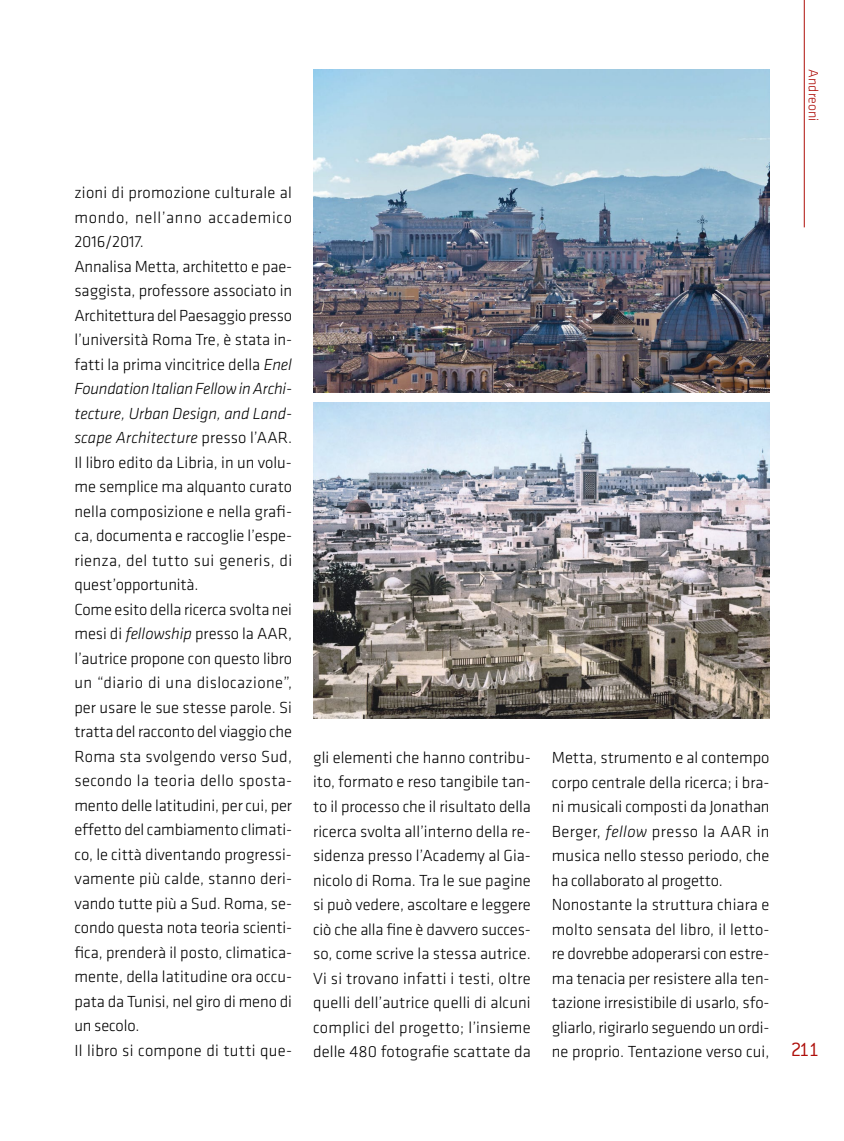
<style>
.page{position:relative;width:844px;height:1141px;background:#fff}
.page>*{position:absolute;margin:0;border:0;box-sizing:border-box;transform-origin:0 0}
.t1{font:300 21px "Conduit ITC";color:#ae0f0a}
.t2{font:300 16.62px/24.5px "Klavika";color:#000}
.t3{font:300 14px "Klavika";color:#ae0f0a}
.s1{font-style:italic}
</style>
<div class="page">
<hr style="left:803px;top:0;width:1px;height:227px;background:#ae0f0a">
<img style="left:313px;top:70px;width:456px;height:322px">
<img style="left:313px;top:403px;width:456px;height:315px">
<p class="t3" style="left:820px;top:69px;width:53px;rotate:90deg">Andreoni</p>
<p class="t2" style="left:74px;top:181px;width:219px">zioni di promozione culturale al mondo, nell’anno accademico<br>2016/2017.<br>Annalisa Metta, architetto e pae&shy;saggista, professore associato in<br>Architettura del Paesaggio presso l’università Roma Tre, è stata in&shy;fatti la prima vincitrice della <span class="s1">Enel<br>Foundation Italian Fellow in Archi&shy;tecture, Urban Design, and Land&shy;scape Architecture</span> presso l’AAR.<br>Il libro edito da Libria, in un volu&shy;me semplice ma alquanto curato nella composizione e nella grafi&shy;ca, documenta e raccoglie l’espe&shy;rienza, del tutto sui generis, di quest’opportunità.<br>Come esito della ricerca svolta nei mesi di <span class="s1">fellowship</span> presso la AAR, l’autrice propone con questo libro un “diario di una dislocazione”, per usare le sue stesse parole. Si tratta del racconto del viaggio che<br>Roma sta svolgendo verso Sud, secondo la teoria dello sposta&shy;mento delle latitudini, per cui, per effetto del cambiamento climati&shy;co, le città diventando progressi&shy;vamente più calde, stanno deri&shy;vando tutte più a Sud. Roma, se&shy;condo questa nota teoria scienti&shy;fica, prenderà il posto, climatica&shy;mente, della latitudine ora occu&shy;pata da Tunisi, nel giro di meno di un secolo.<br>Il libro si compone di tutti que-</p>
<p class="t2" style="left:313px;top:745px;width:219px;text-align:justify">gli elementi che hanno contribu&shy;ito, formato e reso tangibile tan&shy;to il processo che il risultato della ricerca svolta all’interno della re&shy;sidenza presso l’Academy al Gia&shy;nicolo di Roma. Tra le sue pagine si può vedere, ascoltare e leggere ciò che alla fine è davvero succes&shy;so, come scrive la stessa autrice.<br>Vi si trovano infatti i testi, oltre quelli dell’autrice quelli di alcuni complici del progetto; l’insieme delle 480 fotografie scattate da</p>
<p class="t2" style="left:551px;top:746px;width:219px">Metta, strumento e al contempo corpo centrale della ricerca; i bra&shy;ni musicali composti da Jonathan Berger, <span class="s1">fellow</span> presso la AAR in musica nello stesso periodo, che ha collaborato al progetto.<br>Nonostante la struttura chiara e molto sensata del libro, il letto&shy;re dovrebbe adoperarsi con estre&shy;ma tenacia per resistere alla ten&shy;tazione irresistibile di usarlo, sfo&shy;gliarlo, rigirarlo seguendo un ordi&shy;ne proprio. Tentazione verso cui,</p>
<p class="t1" style="left:790px;top:1038px;width:30px">211</p>
</div>
